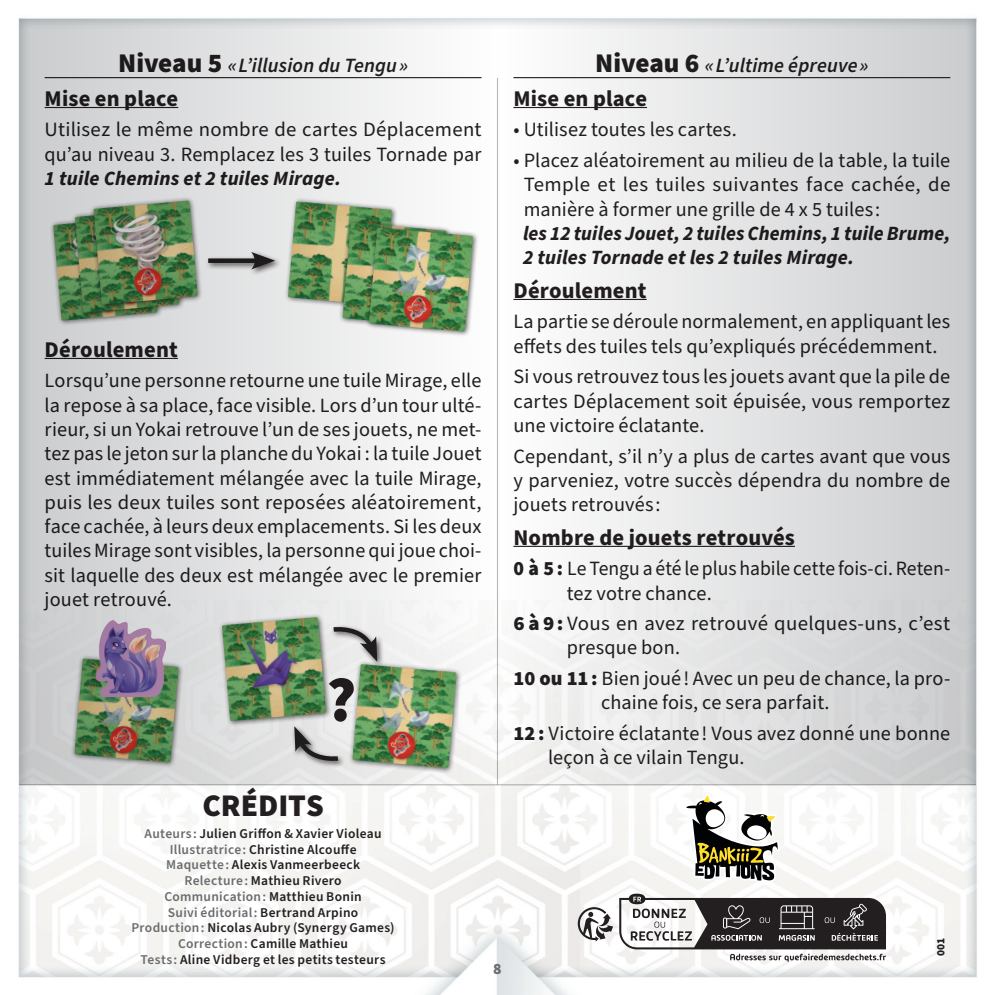
<style>
.page{position:relative;width:995px;height:995px;background:#fff}
.page>*{position:absolute;margin:0;border:0;box-sizing:border-box;transform-origin:0 0}
.pagination{font:900 63px "Source Sans Pro";color:#231f20}
.titre_1{font:900 31.5px "Source Sans Pro";color:#231f20}
.titre3{font:700 22.5px "Source Sans Pro";letter-spacing:.01em;color:#231f20}
.courant{font:20.25px/24.3px "Source Sans Pro";letter-spacing:.005em;color:#231f20;text-align:justify}
.courant-2{font:italic 700 20.25px/24.3px "Source Sans Pro";letter-spacing:.005em;color:#231f20}
.titre_niveau{font:italic 600 20.25px "Source Sans Pro";letter-spacing:.005em;color:#231f20}
.t1{font:900 15.75px "Source Sans Pro";color:#6c6d70}
.courant-3{font:600 13.5px "Source Sans Pro";letter-spacing:.02em;color:#231f20}
.courant-4{font:600 13.5px "Source Sans Pro";letter-spacing:.02em;color:#6c6d70}
.fluff{font:900 11.25px "Source Sans Pro";color:#231f20}
.s1{font-weight:900;font-style:normal;font-size:27px}
.s2{font-weight:700;font-style:italic}
.s3{color:#6c6d70}
.s4{color:#231f20}
.s5{font-weight:900}
</style>
<div class="page">
<img style="left:18px;top:18px;width:959px;height:977px">
<hr style="left:497px;top:78px;width:1px;height:707px;background:#6c6d70">
<svg style="left:578px;top:907px;width:35px;height:35px"></svg>
<svg style="left:619px;top:894px;width:267px;height:68px"></svg>
<svg style="left:684px;top:794px;width:96px;height:88px"></svg>
<svg style="left:19px;top:19px;width:478px;height:766px"></svg>
<div style="left:498px;top:19px;width:478px;height:766px;background:linear-gradient(to right,#fcfcfc,#c9cacc)"></div>
<p class="titre_niveau" style="left:118px;top:52px;width:291px"><span class="s1">Niveau 5</span> « L’illusion du Tengu »</p>
<p class="titre3" style="left:45px;top:83px;width:135px">Mise en place</p>
<p class="courant" style="left:45px;top:118px;width:438px">Utilisez le même nombre de cartes Déplacement qu’au niveau 3. Remplacez les 3 tuiles Tornade par <span class="s2">1 tuile Chemins et 2 tuiles Mirage.</span></p>
<p class="titre3" style="left:45px;top:334px;width:135px">Déroulement</p>
<p class="courant" style="left:45px;top:369px;width:438px">Lorsqu’une personne retourne une tuile Mirage, elle la repose à sa place, face visible. Lors d’un tour ulté&shy;rieur, si un Yokai retrouve l’un de ses jouets, ne met&shy;tez pas le jeton sur la planche du Yokai : la tuile Jouet est immédiatement mélangée avec la tuile Mirage, puis les deux tuiles sont reposées aléatoirement, face cachée, à leurs deux emplacements. Si les deux tuiles Mirage sont visibles, la personne qui joue choi&shy;sit laquelle des deux est mélangée avec le premier jouet retrouvé.</p>
<p class="pagination" style="left:326px;top:656px;width:32px">?</p>
<p class="titre_1" style="left:202px;top:784px;width:123px">CRÉDITS</p>
<p class="courant-3" style="left:145px;top:824px;width:239px"><span class="s3">Auteurs :</span> Julien Griffon &amp; Xavier Violeau</p>
<p class="courant-3" style="left:170px;top:840px;width:188px"><span class="s3">Illustratrice :</span> Christine Alcouffe</p>
<p class="courant-3" style="left:166px;top:856px;width:196px"><span class="s3">Maquette :</span> Alexis Vanmeerbeeck</p>
<p class="courant-3" style="left:184px;top:872px;width:159px"><span class="s3">Relecture :</span> Mathieu Rivero</p>
<p class="courant-4" style="left:164px;top:887px;width:199px">Communication : <span class="s4">Matthieu Bonin</span></p>
<p class="courant-4" style="left:168px;top:903px;width:192px">Suivi éditorial : <span class="s4">Bertrand Arpino</span></p>
<p class="courant-3" style="left:132px;top:919px;width:265px"><span class="s3">Production :</span> Nicolas Aubry (Synergy Games)</p>
<p class="courant-3" style="left:178px;top:935px;width:172px"><span class="s3">Correction :</span> Camille Mathieu</p>
<p class="courant-3" style="left:141px;top:950px;width:246px"><span class="s3">Tests :</span> Aline Vidberg et les petits testeurs</p>
<p class="titre_niveau" style="left:595px;top:52px;width:275px"><span class="s1">Niveau 6</span> « L’ultime épreuve »</p>
<p class="titre3" style="left:513px;top:83px;width:135px">Mise en place</p>
<p class="courant" style="left:513px;top:118px;width:225px">• Utilisez toutes les cartes.</p>
<p class="courant" style="left:524px;top:149px;width:428px;text-indent:-10px">• Placez aléatoirement au milieu de la table, la tuile Temple et les tuiles suivantes face cachée, de manière à former une grille de 4 x 5 tuiles :</p>
<p class="courant-2" style="left:523px;top:222px;width:429px">les 12 tuiles Jouet, 2 tuiles Chemins, 1 tuile Brume,<br>2 tuiles Tornade et les 2 tuiles Mirage.</p>
<p class="titre3" style="left:513px;top:275px;width:135px">Déroulement</p>
<p class="courant" style="left:513px;top:310px;width:438px">La partie se déroule normalement, en appliquant les effets des tuiles tels qu’expliqués précédemment.</p>
<p class="courant" style="left:513px;top:365px;width:438px">Si vous retrouvez tous les jouets avant que la pile de cartes Déplacement soit épuisée, vous remportez une victoire éclatante.</p>
<p class="courant" style="left:513px;top:444px;width:438px">Cependant, s’il n’y a plus de cartes avant que vous y parveniez, votre succès dépendra du nombre de jouets retrouvés :</p>
<p class="titre3" style="left:513px;top:522px;width:283px">Nombre de jouets retrouvés</p>
<p class="courant" style="left:567px;top:557px;width:385px;text-indent:-53px"><span class="s5">0 à 5 :</span> Le Tengu a été le plus habile cette fois-ci. Reten&shy;tez votre chance.</p>
<p class="courant" style="left:567px;top:612px;width:385px;text-indent:-53px"><span class="s5">6 à 9:</span> Vous en avez retrouvé quelques-uns, c’est presque bon.</p>
<p class="courant" style="left:601px;top:667px;width:351px;text-indent:-88px"><span class="s5">10 ou 11:</span> Bien joué ! Avec un peu de chance, la pro&shy;chaine fois, ce sera parfait.</p>
<p class="courant" style="left:548px;top:722px;width:404px;text-indent:-35px"><span class="s5">12:</span> Victoire éclatante ! Vous avez donné une bonne leçon à ce vilain Tengu.</p>
<p class="t1" style="left:493px;top:957px;width:10px">8</p>
<p class="fluff" style="left:933px;top:956px;width:20px;rotate:-90deg">001</p>
</div>
